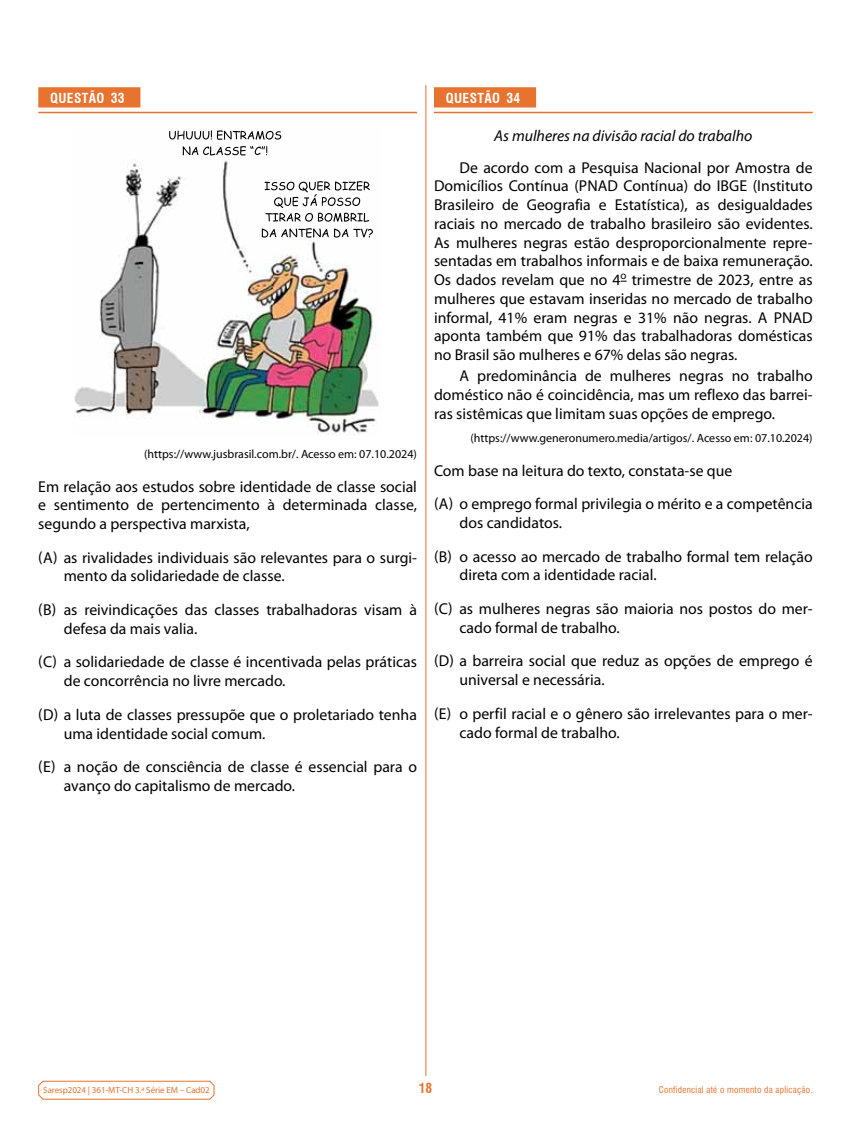
<style>
.page{position:relative;width:851px;height:1127px;background:#fff}
.page>*{position:absolute;margin:0;border:0;box-sizing:border-box;transform-origin:0 0}
.t1{font:15.75px/18.8px "Myriad Pro";color:#000}
.t2{font:700 condensed 13.5px "Swiss 721 BT";letter-spacing:.03em;color:#fff}
.t3{font:700 condensed 13.5px "Swiss 721 BT";color:#e7732f}
.t4{font:12px "Myriad Pro";color:#000}
.t5{font:9px "Myriad Pro";letter-spacing:-.005em;color:#e7732f}
.t6{font:condensed 9px "Swiss 721 BT";letter-spacing:.03em;color:#e7732f}
.s1{font-style:italic}
</style>
<div class="page">
<svg style="left:38px;top:1080px;width:177px;height:20px"></svg>
<hr style="left:425px;top:85px;width:1px;height:991px;background:#e7732f">
<div style="left:434px;top:87px;width:102px;height:20px;background:#e7732f"></div>
<hr style="left:434px;top:112px;width:378px;height:1px;background:#e7732f">
<div style="left:38px;top:87px;width:102px;height:20px;background:#e7732f"></div>
<hr style="left:38px;top:112px;width:379px;height:1px;background:#e7732f">
<img style="left:74px;top:135px;width:305px;height:300px">
<svg style="left:169px;top:130px;width:112px;height:10px"></svg>
<svg style="left:183px;top:146px;width:84px;height:9px"></svg>
<svg style="left:264px;top:181px;width:106px;height:41px"></svg>
<svg style="left:262px;top:228px;width:111px;height:10px"></svg>
<p class="t2" style="left:50px;top:90px;width:76px">QUESTÃO 33</p>
<p class="t4" style="left:144px;top:446px;width:274px">(https://www.jusbrasil.com.br/. Acesso em: 07.10.2024)</p>
<p class="t1" style="left:38px;top:477px;width:380px;text-align:justify">Em relação aos estudos sobre identidade de classe social e sentimento de pertencimento à determinada classe, segundo a perspectiva marxista,</p>
<p class="t1" style="left:64px;top:548px;width:354px;text-indent:-26px">(A) as rivalidades individuais são relevantes para o surgi&shy;mento da solidariedade de classe.</p>
<p class="t1" style="left:64px;top:600px;width:354px;text-indent:-26px">(B) as reivindicações das classes trabalhadoras visam à defesa da mais valia.</p>
<p class="t1" style="left:64px;top:652px;width:354px;text-indent:-26px">(C) a solidariedade de classe é incentivada pelas práticas de concorrência no livre mercado.</p>
<p class="t1" style="left:64px;top:705px;width:354px;text-indent:-26px">(D) a luta de classes pressupõe que o proletariado tenha uma identidade social comum.</p>
<p class="t1" style="left:64px;top:757px;width:354px;text-indent:-26px">(E) a noção de consciência de classe é essencial para o avanço do capitalismo de mercado.</p>
<p class="t2" style="left:446px;top:90px;width:76px">QUESTÃO 34</p>
<p class="t1" style="left:459px;top:120px;width:354px;line-height:31.5px;text-indent:35px"><span class="s1">As mulheres na divisão racial do trabalho<br></span>De acordo com a Pesquisa Nacional por Amostra de</p>
<p class="t1" style="left:434px;top:176px;width:380px;text-align:justify">Domicílios Contínua (PNAD Contínua) do IBGE (Instituto Brasileiro de Geografia e Estatística), as desigualdades raciais no mercado de trabalho brasileiro são evidentes.<br>As mulheres negras estão desproporcionalmente repre&shy;sentadas em trabalhos informais e de baixa remuneração.<br>Os dados revelam que no 4<sup>o</sup> trimestre de 2023, entre as mulheres que estavam inseridas no mercado de trabalho informal, 41% eram negras e 31% não negras. A PNAD aponta também que 91% das trabalhadoras domésticas no Brasil são mulheres e 67% delas são negras.</p>
<p class="t1" style="left:434px;top:366px;width:380px;text-align:justify;text-indent:26px">A predominância de mulheres negras no trabalho doméstico não é coincidência, mas um reflexo das barrei&shy;ras sistêmicas que limitam suas opções de emprego.</p>
<p class="t4" style="left:470px;top:431px;width:344px">(https://www.generonumero.media/artigos/. Acesso em: 07.10.2024)</p>
<p class="t1" style="left:434px;top:453px;width:380px;line-height:33.6px">Com base na leitura do texto, constata-se que<br>(A) o emprego formal privilegia o mérito e a competência</p>
<p class="t1" style="left:434px;top:506px;width:380px;line-height:33.6px;text-indent:26px">dos candidatos.<br>(B) o acesso ao mercado de trabalho formal tem relação</p>
<p class="t1" style="left:434px;top:558px;width:379px;line-height:33.6px;text-indent:26px">direta com a identidade racial.<br>(C) as mulheres negras são maioria nos postos do mer-</p>
<p class="t1" style="left:434px;top:610px;width:380px;line-height:33.6px;text-indent:26px">cado formal de trabalho.<br>(D) a barreira social que reduz as opções de emprego é</p>
<p class="t1" style="left:434px;top:663px;width:379px;line-height:33.6px;text-indent:26px">universal e necessária.<br>(E) o perfil racial e o gênero são irrelevantes para o mer-</p>
<p class="t1" style="left:459px;top:723px;width:162px">cado formal de trabalho.</p>
<p class="t5" style="left:43px;top:1084px;width:168px">Saresp2024 | 361-MT-CH 3.ª Série EM – Cad02</p>
<p class="t3" style="left:418px;top:1079px;width:15px">18</p>
<p class="t6" style="left:658px;top:1084px;width:155px">Confidencial até o momento da aplicação.</p>
</div>
